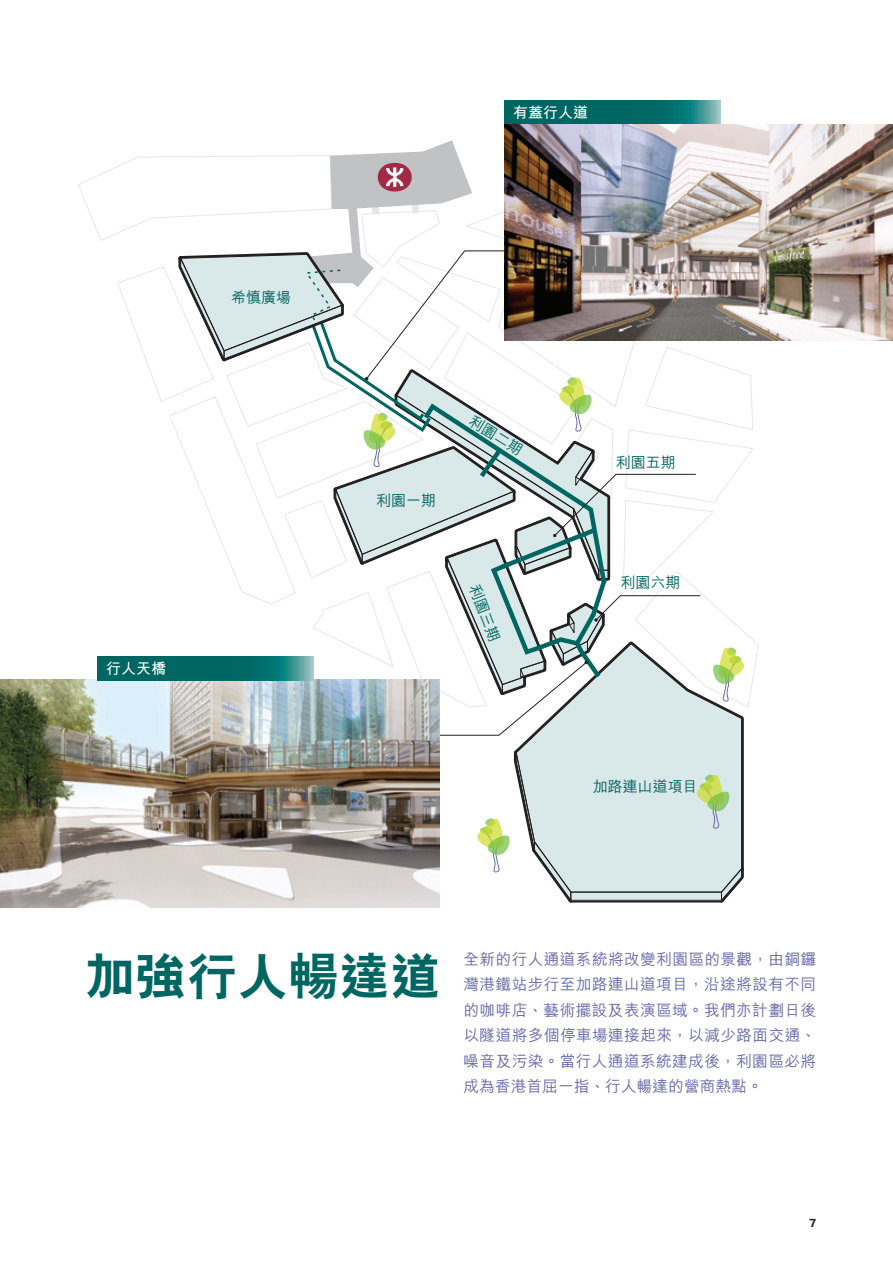
<style>
.page{position:relative;width:893px;height:1263px;background:#fff}
.page>*{position:absolute;margin:0;border:0;box-sizing:border-box;transform-origin:0 0}
.theme_page_title{font:800 49.5px "C Hei 2 HK";letter-spacing:.03em;color:#006662}
.callout_text{font:500 15.75px/25.5px "M Hei HK";letter-spacing:.02em;color:#6a6ca9;text-align:justify}
.t1{font:500 15px "M Hei HK";color:#006662}
._01_subhead_title{font:700 15px "M Hei HK";color:#fff}
.t2{font:700 12px "Neue Haas Unica W1 G";color:#231f20}
</style>
<div class="page">
<svg style="left:78px;top:140px;width:687px;height:762px"></svg>
<img style="left:0;top:679px;width:439px;height:228px">
<svg style="left:505px;top:100px;width:215px;height:24px;background:#0b706d"></svg>
<svg style="left:98px;top:656px;width:215px;height:24px;background:#0b706c"></svg>
<img style="left:505px;top:124px;width:388px;height:216px">
<p class="t1" style="left:231px;top:286px;width:61px">希慎廣場</p>
<p class="_01_subhead_title" style="left:106px;top:657px;width:61px">行人天橋</p>
<p class="_01_subhead_title" style="left:513px;top:101px;width:76px">有蓋行人道</p>
<p class="t1" style="left:376px;top:490px;width:61px">利園一期</p>
<p class="t1" style="left:476px;top:410px;width:61px;rotate:32deg">利園二期</p>
<p class="t1" style="left:484px;top:581px;width:62px;rotate:69deg">利園三期</p>
<p class="t1" style="left:616px;top:452px;width:61px">利園五期</p>
<p class="t1" style="left:620px;top:572px;width:61px">利園六期</p>
<p class="t1" style="left:593px;top:776px;width:106px">加路連山道項目</p>
<p class="theme_page_title" style="left:85px;top:951px;width:357px">加強行人暢達道</p>
<p class="callout_text" style="left:463px;top:944px;width:354px">全新的行人通道系統將改變利園區的景觀，由銅鑼灣港鐵站步行至加路連山道項目，沿途將設有不同的咖啡店、藝術擺設及表演區域。我們亦計劃日後以隧道將多個停車場連接起來，以減少路面交通、噪音及污染。當行人通道系統建成後，利園區必將成為香港首屈一指、行人暢達的營商熱點。</p>
<p class="t2" style="left:809px;top:1214px;width:9px">7</p>
</div>
